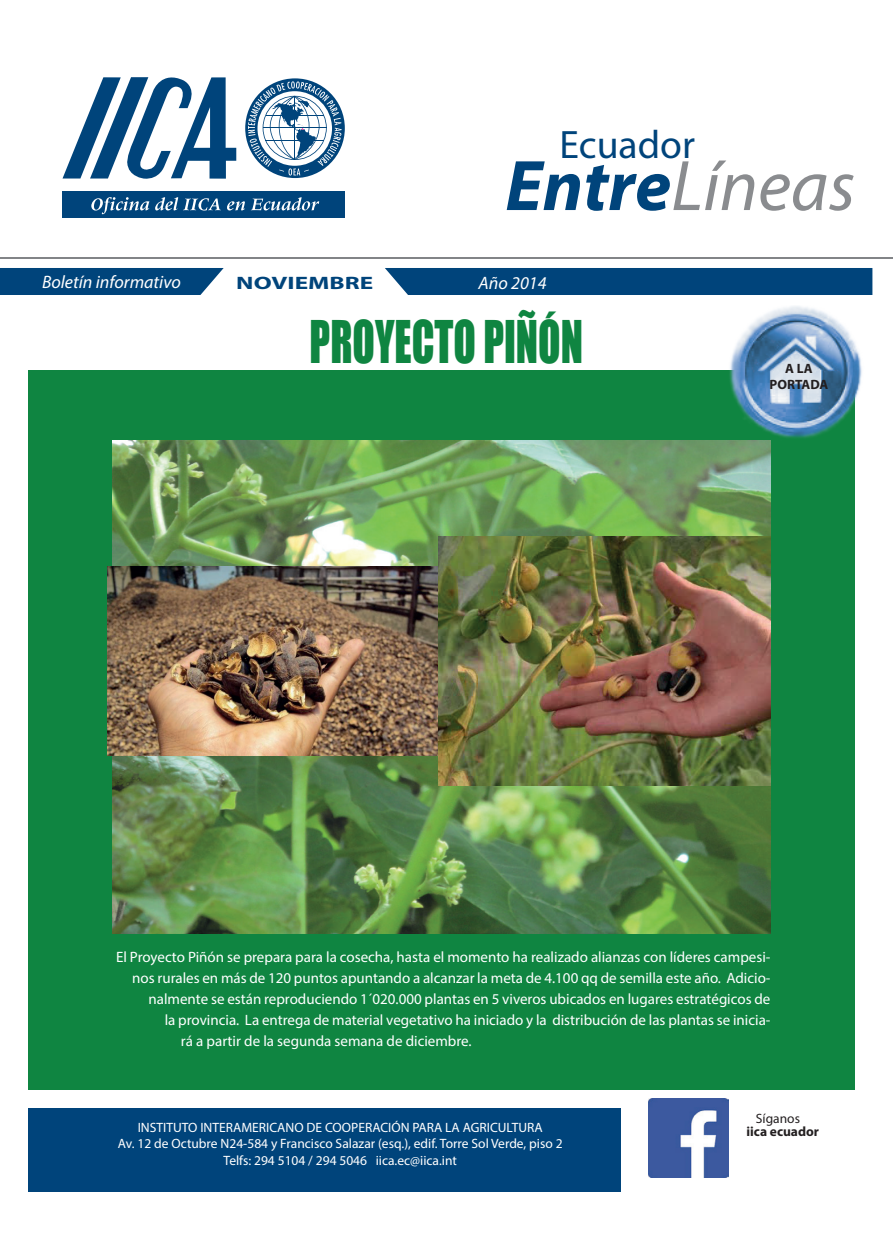
<style>
.page{position:relative;width:893px;height:1234px;background:#fff}
.page>*{position:absolute;margin:0;border:0;box-sizing:border-box;transform-origin:0 0}
.t1{font:italic 72.15px "Myriad Pro";color:#8a8c8f}
.t2{font:54px "Impact";color:#0f8541;scale:.76 1}
.t3{font:39.75px "Myriad Pro";color:#00447b}
.t4{font:italic 18px "Myriad Pro";color:#fff}
.t5{font:700 18px "Myriad Pro";color:#00447b;scale:1.4 1}
.t6{font:15px "Myriad Pro";color:#fff}
.t7{font:13.5px/16.2px "Myriad Pro";color:#fff;text-align:center}
.t8{font:700 13.5px/16.2px "Myriad Pro";color:#231f20;text-align:center}
.t9{font:13.5px "Myriad Pro";color:#231f20}
.s1{font-weight:700;color:#00447b}
</style>
<div class="page">
<div style="left:28px;top:1107px;width:593px;height:84px;background:#00447b"></div>
<img style="left:649px;top:1098px;width:79px;height:79px">
<div style="left:0;top:268px;width:224px;height:27px;background:#00447b"></div>
<div style="left:385px;top:268px;width:487px;height:27px;background:#00447b"></div>
<hr style="left:0;top:257px;width:893px;height:2px;background:#828487">
<div style="left:28px;top:370px;width:827px;height:719px;background:#0f8541"></div>
<svg style="left:63px;top:77px;width:173px;height:102px"></svg>
<svg style="left:245px;top:78px;width:100px;height:100px"></svg>
<div style="left:62px;top:191px;width:283px;height:26px;background:#00447b"></div>
<svg style="left:91px;top:197px;width:58px;height:17px"></svg>
<svg style="left:155px;top:197px;width:66px;height:13px"></svg>
<svg style="left:227px;top:201px;width:18px;height:9px"></svg>
<svg style="left:251px;top:197px;width:68px;height:13px"></svg>
<img style="left:730px;top:306px;width:132px;height:132px">
<img style="left:113px;top:440px;width:657px;height:493px">
<img style="left:108px;top:566px;width:331px;height:189px">
<img style="left:439px;top:536px;width:331px;height:249px">
<h3 class="t3" style="left:559px;top:120px;width:137px">Ecuador</h3>
<h1 class="t1" style="left:505px;top:141px;width:351px"><span class="s1">Entre</span>Líneas</h1>
<p class="t4" style="left:42px;top:270px;width:140px">Boletín informativo</p>
<p class="t4" style="left:479px;top:272px;width:70px">Año 2014</p>
<p class="t5" style="left:236px;top:271px;width:99px">NOVIEMBRE</p>
<h2 class="t2" style="left:310px;top:299px;width:361px">PROYECTO PIÑÓN</h2>
<p class="t8" style="left:770px;top:359px;width:60px">A LA<br>PORTADA</p>
<p class="t6" style="left:116px;top:947px;width:656px">El Proyecto Piñón se prepara para la cosecha, hasta el momento ha realizado alianzas con líderes campesi-</p>
<p class="t6" style="left:132px;top:968px;width:640px">nos rurales en más de 120 puntos apuntando a alcanzar la meta de 4.100 qq de semilla este año. Adicio-</p>
<p class="t6" style="left:149px;top:989px;width:623px">nalmente se están reproduciendo 1´020.000 plantas en 5 viveros ubicados en lugares estratégicos de</p>
<p class="t6" style="left:165px;top:1010px;width:607px">la provincia. La entrega de material vegetativo ha iniciado y la distribución de las plantas se inicia-</p>
<p class="t6" style="left:181px;top:1031px;width:292px">rá a partir de la segunda semana de diciembre.</p>
<p class="t7" style="left:118px;top:1119px;width:446px">INSTITUTO INTERAMERICANO DE COOPERACIÓN PARA LA AGRICULTURA<br>Av. 12 de Octubre N24-584 y Francisco Salazar (esq.), edif. Torre Sol Verde, piso 2<br>Telfs: 294 5104 / 294 5046 iica.ec@iica.int</p>
<p class="t9" style="left:756px;top:1109px;width:46px">Síganos</p>
<p class="t8" style="left:746px;top:1122px;width:74px">iica ecuador</p>
</div>
